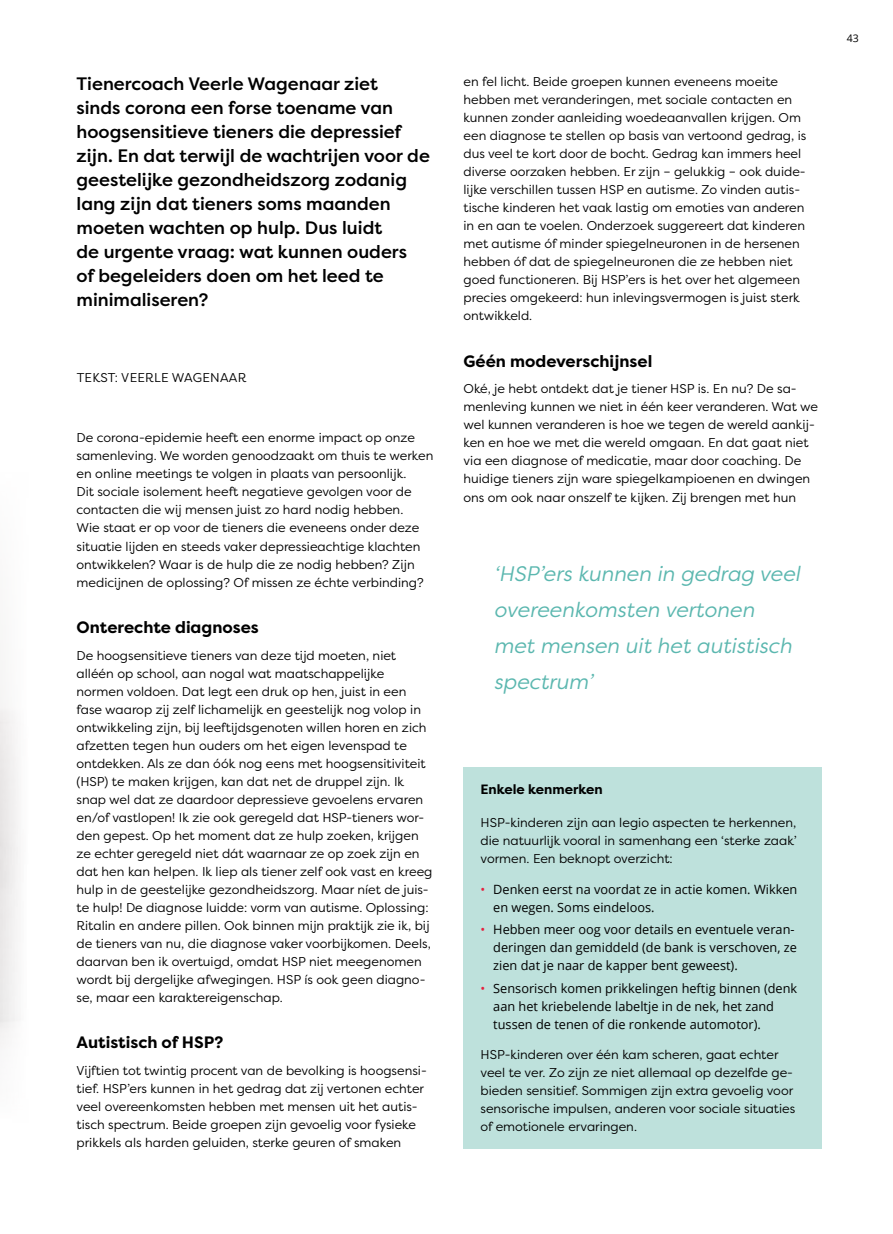
<style>
.page{position:relative;width:893px;height:1234px;background:#fff}
.page>*{position:absolute;margin:0;border:0;box-sizing:border-box;transform-origin:0 0}
.t1{font:italic 21px/36px "Filson Pro";color:#5bb7af}
.t2{font:500 18px/24px "Filson Pro";color:#000}
.t3{font:700 16.5px "Filson Pro";color:#000}
.t4{font:700 13.5px "Filson Pro";color:#000}
.t5{font:12.75px/18px "Filson Pro";color:#000}
.t6{font:12.75px/18px "Open Sans";color:#000}
.t7{font:12.75px "Filson Pro";letter-spacing:.02em;color:#000}
.t8{font:10.5px "Open Sans";color:#000}
.s1{color:#e6213e}
</style>
<div class="page">
<div style="left:463px;top:767px;width:359px;height:381px;background:#bee1dc"></div>
<p class="t2" style="left:77px;top:71px;width:355px">Tienercoach Veerle Wagenaar ziet<br>sinds corona een forse toename van hoogsensitieve tieners die depressief zijn. En dat terwijl de wachtrijen voor de geestelijke gezondheidszorg zodanig lang zijn dat tieners soms maanden moeten wachten op hulp. Dus luidt<br>de urgente vraag: wat kunnen ouders<br>of begeleiders doen om het leed te minimaliseren?</p>
<p class="t7" style="left:77px;top:369px;width:171px">TEKST: VEERLE WAGENAAR</p>
<p class="t5" style="left:77px;top:428px;width:358px">De corona-epidemie heeft een enorme impact op onze samenleving. We worden genoodzaakt om thuis te werken en online meetings te volgen in plaats van persoonlijk.<br>Dit sociale isolement heeft negatieve gevolgen voor de contacten die wij mensen juist zo hard nodig hebben.<br>Wie staat er op voor de tieners die eveneens onder deze situatie lijden en steeds vaker depressieachtige klachten ontwikkelen? Waar is de hulp die ze nodig hebben? Zijn medicijnen de oplossing? Of missen ze échte verbinding?</p>
<p class="t3" style="left:77px;top:616px;width:184px">Onterechte diagnoses</p>
<p class="t5" style="left:77px;top:645px;width:357px">De hoogsensitieve tieners van deze tijd moeten, niet alléén op school, aan nogal wat maatschappelijke normen voldoen. Dat legt een druk op hen, juist in een fase waarop zij zelf lichamelijk en geestelijk nog volop in ontwikkeling zijn, bij leeftijdsgenoten willen horen en zich afzetten tegen hun ouders om het eigen levenspad te ontdekken. Als ze dan óók nog eens met hoogsensitiviteit (HSP) te maken krijgen, kan dat net de druppel zijn. Ik snap wel dat ze daardoor depressieve gevoelens ervaren en/of vastlopen! Ik zie ook geregeld dat HSP-tieners wor&shy;den gepest. Op het moment dat ze hulp zoeken, krijgen ze echter geregeld niet dát waarnaar ze op zoek zijn en dat hen kan helpen. Ik liep als tiener zelf ook vast en kreeg hulp in de geestelijke gezondheidszorg. Maar níet de juis&shy;te hulp! De diagnose luidde: vorm van autisme. Oplossing:<br>Ritalin en andere pillen. Ook binnen mijn praktijk zie ik, bij de tieners van nu, die diagnose vaker voorbijkomen. Deels, daarvan ben ik overtuigd, omdat HSP niet meegenomen wordt bij dergelijke afwegingen. HSP ís ook geen diagno&shy;se, maar een karaktereigenschap.</p>
<p class="t3" style="left:77px;top:1031px;width:148px">Autistisch of HSP?</p>
<p class="t5" style="left:77px;top:1060px;width:352px">Vijftien tot twintig procent van de bevolking is hoogsensi&shy;tief. HSP’ers kunnen in het gedrag dat zij vertonen echter veel overeenkomsten hebben met mensen uit het autis&shy;tisch spectrum. Beide groepen zijn gevoelig voor fysieke prikkels als harden geluiden, sterke geuren of smaken</p>
<p class="t5" style="left:463px;top:72px;width:344px">en fel licht. Beide groepen kunnen eveneens moeite hebben met veranderingen, met sociale contacten en kunnen zonder aanleiding woedeaanvallen krijgen. Om een diagnose te stellen op basis van vertoond gedrag, is dus veel te kort door de bocht. Gedrag kan immers heel diverse oorzaken hebben. Er zijn – gelukkig – ook duide&shy;lijke verschillen tussen HSP en autisme. Zo vinden autis&shy;tische kinderen het vaak lastig om emoties van anderen in en aan te voelen. Onderzoek suggereert dat kinderen met autisme óf minder spiegelneuronen in de hersenen hebben óf dat de spiegelneuronen die ze hebben niet goed functioneren. Bij HSP’ers is het over het algemeen precies omgekeerd: hun inlevingsvermogen is juist sterk ontwikkeld.</p>
<p class="t3" style="left:463px;top:350px;width:190px">Géén modeverschijnsel</p>
<p class="t5" style="left:463px;top:379px;width:356px">Oké, je hebt ontdekt dat je tiener HSP is. En nu? De sa&shy;menleving kunnen we niet in één keer veranderen. Wat we wel kunnen veranderen is hoe we tegen de wereld aankij&shy;ken en hoe we met die wereld omgaan. En dat gaat niet via een diagnose of medicatie, maar door coaching. De huidige tieners zijn ware spiegelkampioenen en dwingen ons om ook naar onszelf te kijken. Zij brengen met hun</p>
<h1 class="t1" style="left:494px;top:555px;width:308px">‘HSP’ers kunnen in gedrag veel overeenkomsten vertonen met mensen uit het autistisch spectrum’</h1>
<p class="t8" style="left:847px;top:31px;width:14px">43</p>
<p class="t4" style="left:480px;top:780px;width:124px">Enkele kenmerken</p>
<p class="t5" style="left:480px;top:813px;width:318px;text-align:justify">HSP-kinderen zijn aan legio aspecten te herkennen, die natuurlijk vooral in samenhang een ‘sterke zaak’ vormen. Een beknopt overzicht:</p>
<p class="t6" style="left:493px;top:879px;width:306px;text-indent:-13px"><span class="s1">•</span> Denken eerst na voordat ze in actie komen. Wikken en wegen. Soms eindeloos.</p>
<p class="t6" style="left:493px;top:920px;width:305px;text-indent:-13px"><span class="s1">•</span> Hebben meer oog voor details en eventuele veran&shy;deringen dan gemiddeld (de bank is verschoven, ze zien dat je naar de kapper bent geweest).</p>
<p class="t6" style="left:493px;top:978px;width:305px;text-indent:-13px"><span class="s1">•</span> Sensorisch komen prikkelingen heftig binnen (denk aan het kriebelende labeltje in de nek, het zand tussen de tenen of die ronkende automotor).</p>
<p class="t5" style="left:480px;top:1045px;width:316px">HSP-kinderen over één kam scheren, gaat echter veel te ver. Zo zijn ze niet allemaal op dezelfde ge&shy;bieden sensitief. Sommigen zijn extra gevoelig voor sensorische impulsen, anderen voor sociale situaties of emotionele ervaringen.</p>
</div>
